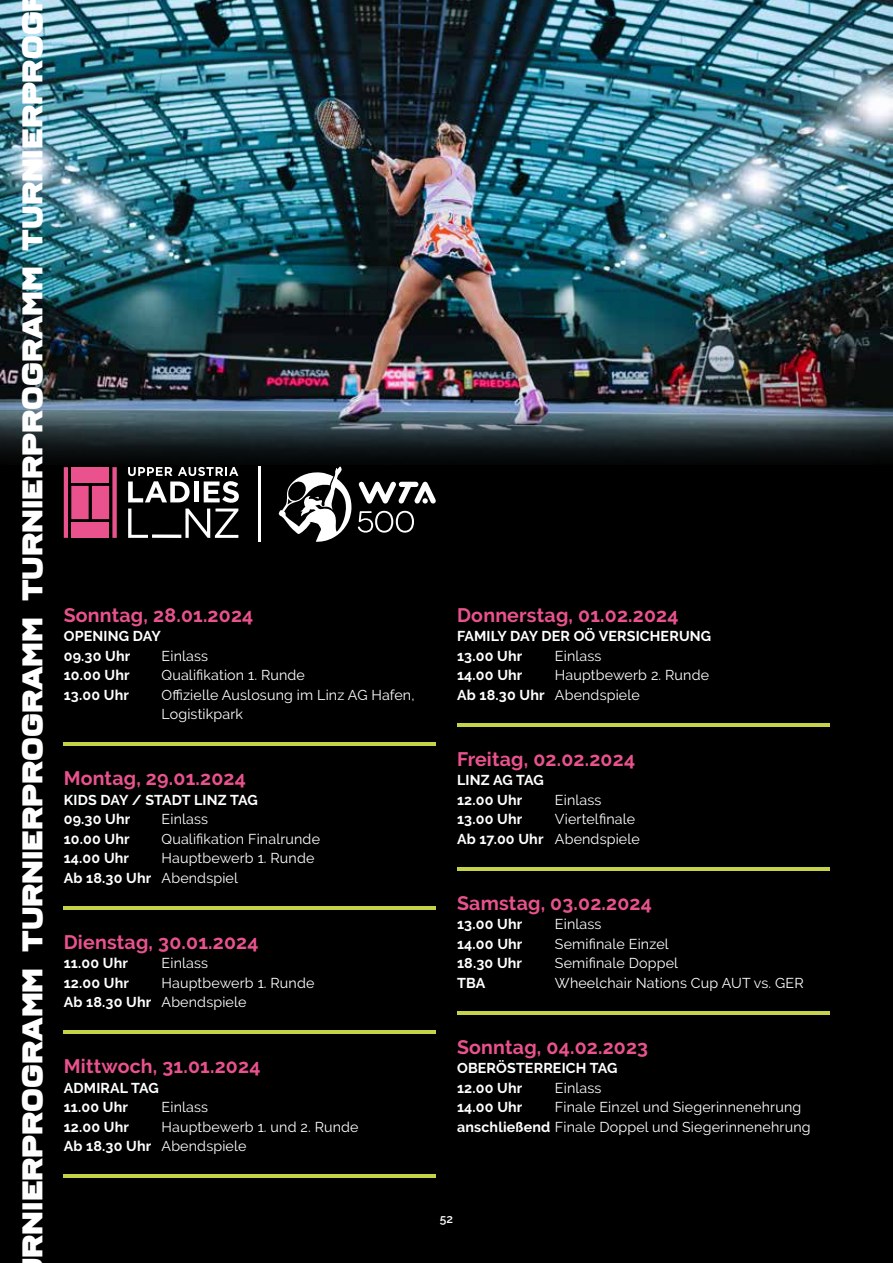
<style>
.page{position:relative;width:893px;height:1263px;background:#000}
.page>*{position:absolute;margin:0;border:0;box-sizing:border-box;transform-origin:0 0}
.t1{font:900 28.5px "Ferry";color:#fff}
.t2{font:700 19.5px "Raleway";letter-spacing:.01em;color:#ea528e}
.t3{font:14.25px/19.5px "Raleway";letter-spacing:.01em;color:#fff}
.t4{font:700 14.25px/19.5px "Raleway";letter-spacing:.01em;color:#fff}
.t5{font:600 12px "Raleway";color:#fff}
.s1{font-weight:700}
</style>
<div class="page">
<img style="left:0;top:0;width:892px;height:300px">
<img style="left:0;top:300px;width:892px;height:234px">
<hr style="left:64px;top:743px;width:372px;height:3px;background:#c5d447">
<hr style="left:64px;top:906px;width:372px;height:4px;background:#c5d447">
<hr style="left:64px;top:1031px;width:372px;height:3px;background:#c5d447">
<hr style="left:64px;top:1175px;width:372px;height:3px;background:#c5d447">
<hr style="left:457px;top:723px;width:372px;height:4px;background:#c5d447">
<hr style="left:457px;top:867px;width:372px;height:4px;background:#c5d447">
<hr style="left:457px;top:1011px;width:372px;height:4px;background:#c5d447">
<hr style="left:259px;top:467px;width:2px;height:75px;background:#fff">
<svg style="left:279px;top:467px;width:73px;height:75px"></svg>
<svg style="left:358px;top:481px;width:78px;height:23px"></svg>
<svg style="left:358px;top:511px;width:56px;height:22px"></svg>
<svg style="left:64px;top:467px;width:53px;height:71px"></svg>
<svg style="left:128px;top:467px;width:111px;height:71px"></svg>
<h1 class="t1" style="left:16px;top:1258px;width:1247px;rotate:-90deg">RNIERPROGRAMM TURNIERPROGRAMM TURNIERPROGRAMM TURNIERPROG</h1>
<h2 class="t2" style="left:64px;top:604px;width:191px">Sonntag, 28.01.2024</h2>
<p class="t4" style="left:64px;top:626px;width:98px">OPENING DAY<br>09.30 Uhr</p>
<p class="t3" style="left:162px;top:646px;width:48px">Einlass</p>
<p class="t4" style="left:64px;top:665px;width:67px">10.00 Uhr</p>
<p class="t3" style="left:162px;top:665px;width:145px">Qualifikation 1. Runde</p>
<p class="t4" style="left:64px;top:685px;width:67px">13.00 Uhr</p>
<p class="t3" style="left:162px;top:685px;width:255px">Offizielle Auslosung im Linz AG Hafen,<br>Logistikpark</p>
<h2 class="t2" style="left:64px;top:767px;width:184px">Montag, 29.01.2024</h2>
<p class="t4" style="left:64px;top:790px;width:195px">KIDS DAY / STADT LINZ TAG<br>09.30 Uhr</p>
<p class="t3" style="left:162px;top:809px;width:48px">Einlass</p>
<p class="t4" style="left:64px;top:829px;width:67px">10.00 Uhr</p>
<p class="t3" style="left:162px;top:829px;width:160px">Qualifikation Finalrunde</p>
<p class="t4" style="left:64px;top:848px;width:67px">14.00 Uhr</p>
<p class="t3" style="left:64px;top:848px;width:252px;text-indent:98px">Hauptbewerb 1. Runde<br><span class="s1">Ab 18.30 Uhr</span> Abendspiel</p>
<h2 class="t2" style="left:64px;top:931px;width:196px">Dienstag, 30.01.2024</h2>
<p class="t4" style="left:64px;top:953px;width:66px">11.00 Uhr</p>
<p class="t3" style="left:162px;top:953px;width:48px">Einlass</p>
<p class="t4" style="left:64px;top:973px;width:67px">12.00 Uhr</p>
<p class="t3" style="left:64px;top:973px;width:252px;text-indent:98px">Hauptbewerb 1. Runde<br><span class="s1">Ab 18.30 Uhr</span> Abendspiele</p>
<h2 class="t2" style="left:64px;top:1055px;width:198px">Mittwoch, 31.01.2024</h2>
<p class="t4" style="left:64px;top:1078px;width:96px">ADMIRAL TAG<br>11.00 Uhr</p>
<p class="t3" style="left:162px;top:1097px;width:48px">Einlass</p>
<p class="t4" style="left:64px;top:1117px;width:67px">12.00 Uhr</p>
<p class="t3" style="left:64px;top:1117px;width:296px;text-indent:98px">Hauptbewerb 1. und 2. Runde<br><span class="s1">Ab 18.30 Uhr</span> Abendspiele</p>
<h2 class="t2" style="left:457px;top:604px;width:223px">Donnerstag, 01.02.2024</h2>
<p class="t4" style="left:457px;top:626px;width:256px">FAMILY DAY DER OÖ VERSICHERUNG<br>13.00 Uhr</p>
<p class="t3" style="left:555px;top:646px;width:48px">Einlass</p>
<p class="t4" style="left:457px;top:665px;width:67px">14.00 Uhr</p>
<p class="t3" style="left:457px;top:665px;width:253px;text-indent:98px">Hauptbewerb 2. Runde<br><span class="s1">Ab 18.30 Uhr</span> Abendspiele</p>
<h2 class="t2" style="left:457px;top:748px;width:180px">Freitag, 02.02.2024</h2>
<p class="t4" style="left:457px;top:770px;width:88px">LINZ AG TAG<br>12.00 Uhr</p>
<p class="t3" style="left:555px;top:790px;width:48px">Einlass</p>
<p class="t3" style="left:457px;top:809px;width:184px;text-indent:98px">Viertelfinale<br><span class="s1">Ab 17.00 Uhr</span> Abendspiele</p>
<p class="t4" style="left:457px;top:809px;width:67px">13.00 Uhr</p>
<h2 class="t2" style="left:457px;top:892px;width:196px">Samstag, 03.02.2024</h2>
<p class="t4" style="left:457px;top:914px;width:67px">13.00 Uhr</p>
<p class="t3" style="left:555px;top:914px;width:48px">Einlass</p>
<p class="t4" style="left:457px;top:934px;width:67px">14.00 Uhr</p>
<p class="t3" style="left:555px;top:934px;width:115px">Semifinale Einzel</p>
<p class="t4" style="left:457px;top:953px;width:67px">18.30 Uhr</p>
<p class="t3" style="left:555px;top:953px;width:125px">Semifinale Doppel</p>
<p class="t4" style="left:457px;top:973px;width:30px">TBA</p>
<p class="t3" style="left:555px;top:973px;width:250px">Wheelchair Nations Cup AUT vs. GER</p>
<h2 class="t2" style="left:457px;top:1036px;width:193px">Sonntag, 04.02.2023</h2>
<p class="t4" style="left:457px;top:1058px;width:162px">OBERÖSTERREICH TAG<br>12.00 Uhr</p>
<p class="t3" style="left:555px;top:1078px;width:48px">Einlass</p>
<p class="t4" style="left:457px;top:1097px;width:67px">14.00 Uhr</p>
<p class="t3" style="left:457px;top:1097px;width:355px;text-indent:98px">Finale Einzel und Siegerinnenehrung <span class="s1">anschließend</span> Finale Doppel und Siegerinnenehrung</p>
<p class="t5" style="left:440px;top:1211px;width:15px">52</p>
</div>
